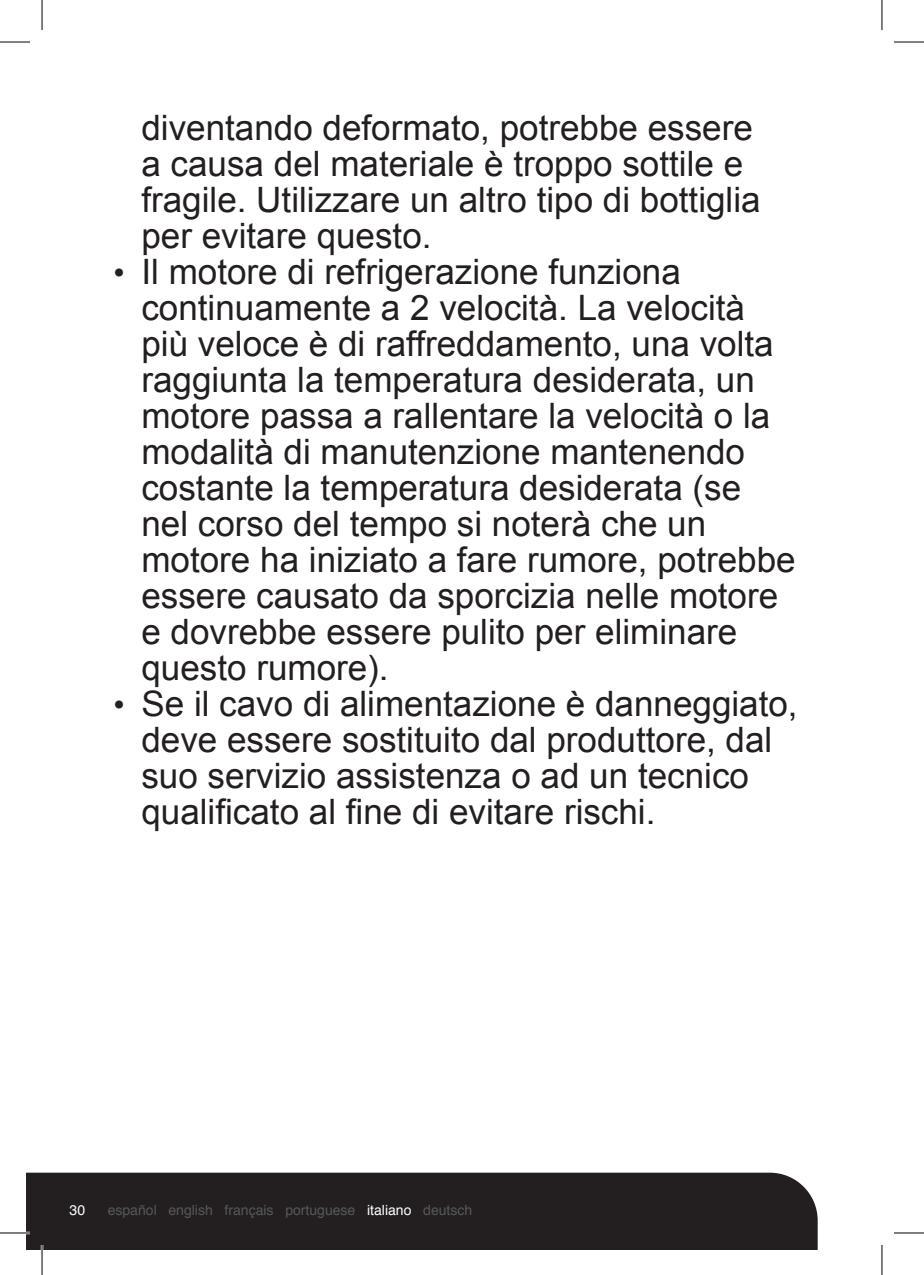
<style>
.page{position:relative;width:924px;height:1275px;background:#fff}
.page>*{position:absolute;margin:0;border:0;box-sizing:border-box;transform-origin:0 0}
.t1{font:35px/36px "Arial";color:#231f20}
.t2{font:14px "Helvetica";color:#57585a}
.t3{font:14px "Helvetica";color:#fff}
.s1{font-size:32px}
.s2{color:#fff}
</style>
<div class="page">
<div style="left:26px;top:1172px;width:791px;height:78px;background:#231f20"></div>
<hr style="left:0;top:1231px;width:30px;height:3px;background:#fff">
<hr style="left:41px;top:1245px;width:2px;height:30px;background:#fff">
<hr style="left:0;top:42px;width:30px;height:1px;background:#000">
<hr style="left:893px;top:42px;width:30px;height:1px;background:#000">
<hr style="left:0;top:1232px;width:30px;height:1px;background:#000">
<hr style="left:893px;top:1232px;width:30px;height:1px;background:#000">
<hr style="left:42px;top:0;width:1px;height:30px;background:#000">
<hr style="left:42px;top:1245px;width:1px;height:30px;background:#000">
<hr style="left:881px;top:0;width:1px;height:30px;background:#000">
<hr style="left:881px;top:1245px;width:1px;height:30px;background:#000">
<p class="t1" style="left:141px;top:110px;width:620px">diventando deformato, potrebbe essere a causa del materiale è troppo sottile e fragile. Utilizzare un altro tipo di bottiglia per evitare questo.</p>
<p class="t1" style="left:141px;top:254px;width:655px;text-indent:-28px"><span class="s1">•</span> Il motore di refrigerazione funziona continuamente a 2 velocità. La velocità più veloce è di raffreddamento, una volta raggiunta la temperatura desiderata, un motore passa a rallentare la velocità o la modalità di manutenzione mantenendo costante la temperatura desiderata (se nel corso del tempo si noterà che un motore ha iniziato a fare rumore, potrebbe essere causato da sporcizia nelle motore e dovrebbe essere pulito per eliminare questo rumore).</p>
<p class="t1" style="left:141px;top:686px;width:657px;text-indent:-28px"><span class="s1">•</span> Se il cavo di alimentazione è danneggiato, deve essere sostituito dal produttore, dal suo servizio assistenza o ad un tecnico qualificato al fine di evitare rischi.</p>
<p class="t3" style="left:70px;top:1199px;width:17px">30</p>
<p class="t2" style="left:108px;top:1199px;width:366px">español english français portuguese <span class="s2">italiano</span> deutsch</p>
</div>
